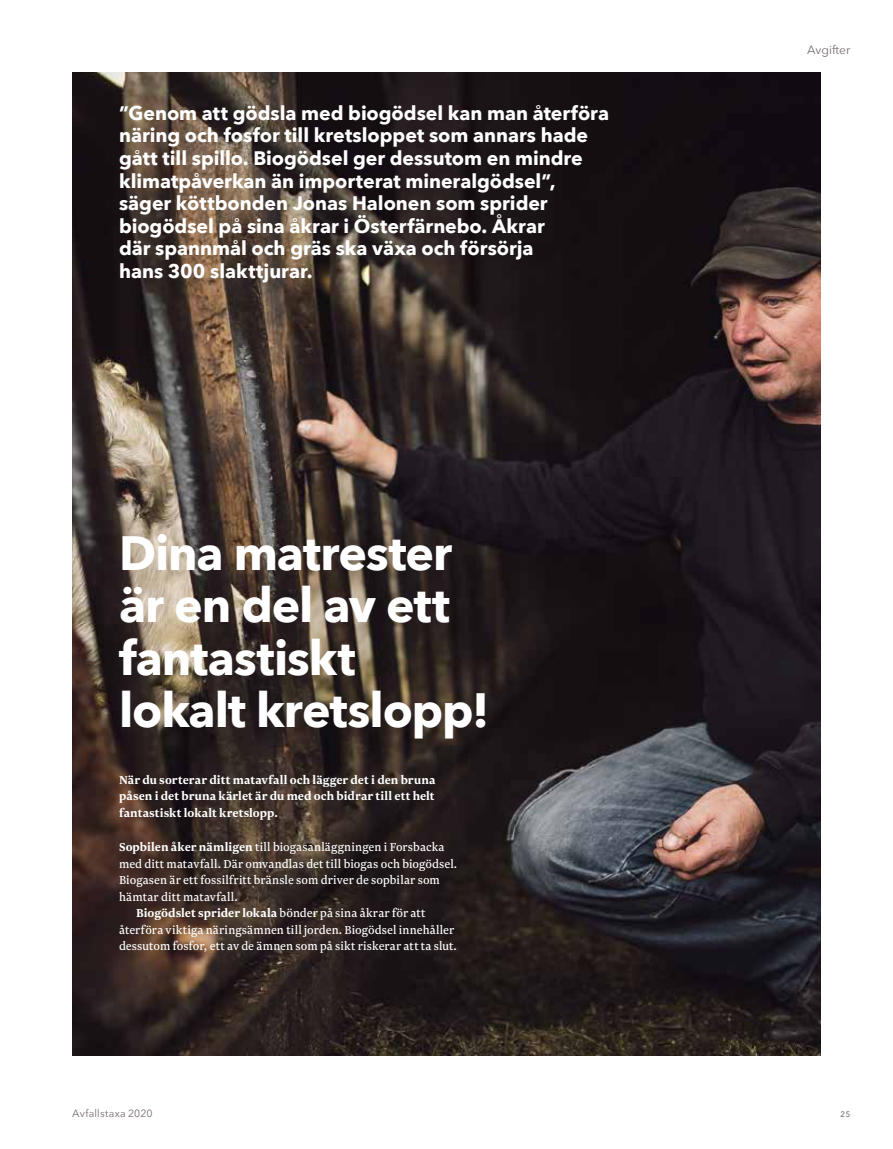
<style>
.page{position:relative;width:893px;height:1149px;background:#fff}
.page>*{position:absolute;margin:0;border:0;box-sizing:border-box;transform-origin:0 0}
.t1{font:700 48px/52.5px "Avenir Next";letter-spacing:-.02em;color:#fff}
.t2{font:700 19.5px/22.5px "Avenir Next";letter-spacing:-.005em;color:#fff}
.t3{font:13.5px "Newzald";letter-spacing:.01em;color:#fff}
.t4{font:700 13.5px/16.5px "Newzald";letter-spacing:.01em;color:#fff;text-align:justify}
.t5{font:12px "Avenir Next";color:#746a6d}
.t6{font:10.5px "Avenir Next";letter-spacing:.015em;color:#746a6d}
.s1{font-weight:700}
.s2{font-weight:400}
</style>
<div class="page">
<img style="left:72px;top:72px;width:749px;height:982px">
<p class="t2" style="left:119px;top:102px;width:492px">”Genom att gödsla med biogödsel kan man återföra näring och fosfor till kretsloppet som annars hade gått till spillo. Biogödsel ger dessutom en mindre klimatpåverkan än importerat mineralgödsel”, säger köttbonden Jonas Halonen som sprider biogödsel på sina åkrar i Österfärnebo. Åkrar<br>där spannmål och gräs ska växa och försörja<br>hans 300 slakttjurar.</p>
<h1 class="t1" style="left:119px;top:526px;width:372px">Dina matrester är en del av ett fantastiskt lokalt kretslopp!</h1>
<p class="t4" style="left:119px;top:770px;width:318px">När du sorterar ditt matavfall och lägger det i den bruna påsen i det bruna kärlet är du med och bidrar till ett helt fantastiskt lokalt kretslopp.</p>
<p class="t3" style="left:119px;top:838px;width:327px"><span class="s1">Sopbilen åker nämligen</span> till biogasanläggningen i Forsbacka</p>
<p class="t3" style="left:119px;top:855px;width:340px">med ditt matavfall. Där omvandlas det till biogas och biogödsel.</p>
<p class="t3" style="left:119px;top:871px;width:322px">Biogasen är ett fossilfritt bränsle som driver de sopbilar som</p>
<p class="t3" style="left:119px;top:888px;width:120px">hämtar ditt matavfall.</p>
<p class="t4" style="left:136px;top:904px;width:291px">Biogödslet sprider lokala <span class="s2">bönder på sina åkrar för att</span></p>
<p class="t3" style="left:119px;top:921px;width:337px">återföra viktiga näringsämnen till jorden. Biogödsel innehåller</p>
<p class="t3" style="left:119px;top:937px;width:339px">dessutom fosfor, ett av de ämnen som på sikt riskerar att ta slut.</p>
<p class="t5" style="left:807px;top:39px;width:45px">Avgifter</p>
<p class="t6" style="left:72px;top:1103px;width:82px">Avfallstaxa 2020</p>
<p class="t6" style="left:840px;top:1103px;width:12px">25</p>
</div>
